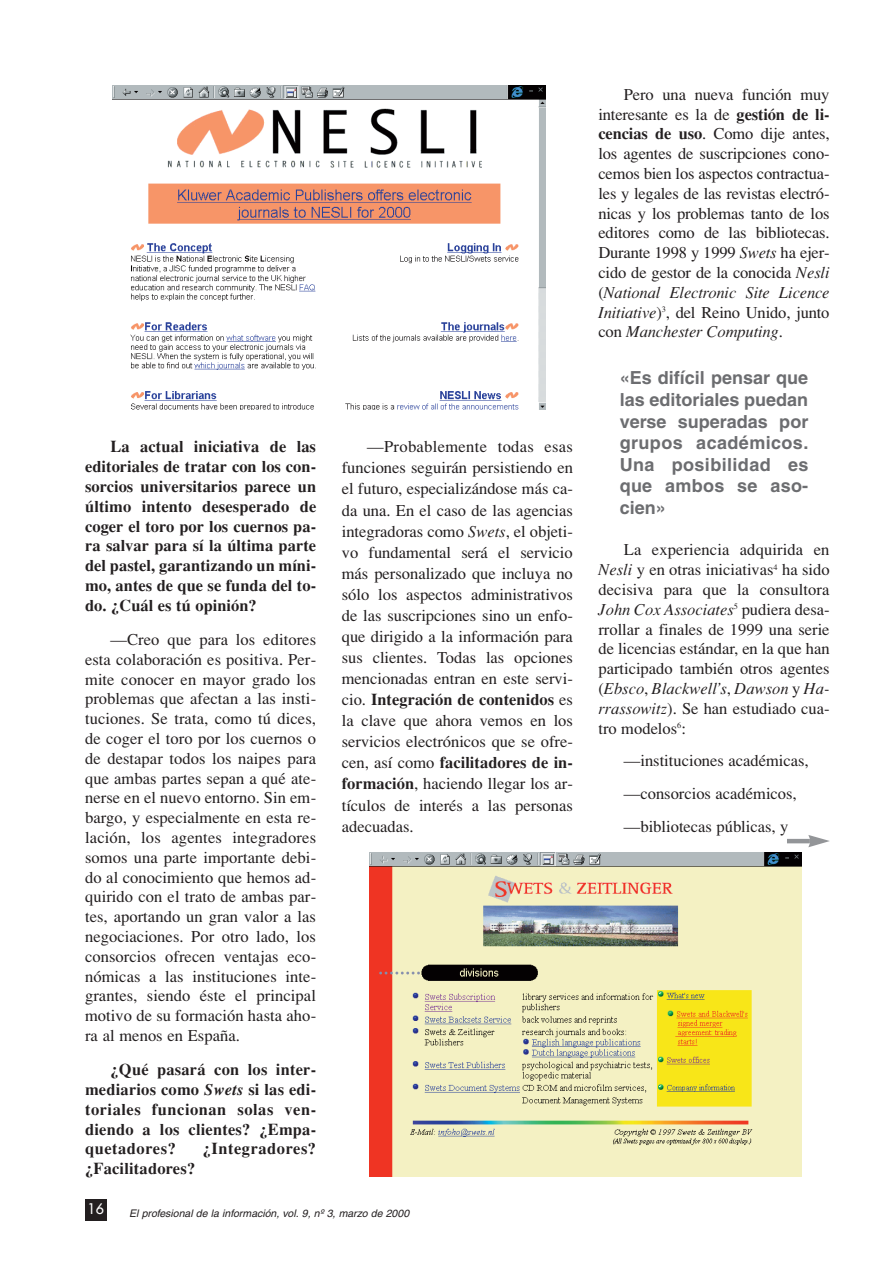
<style>
.page{position:relative;width:893px;height:1263px;background:#fff}
.page>*{position:absolute;margin:0;border:0;box-sizing:border-box;transform-origin:0 0}
.t1{font:700 18px/21.6px "Helvetica";letter-spacing:.02em;color:#6c6d70;text-align:justify}
.t2{font:16.5px/19.8px "Times";color:#231f20;text-align:justify}
.t3{font:700 16.5px/19.8px "Times";letter-spacing:.01em;color:#231f20;text-align:justify}
.t4{font:700 16.5px "Times";letter-spacing:.03em;color:#231f20}
.t5{font:14.25px "Futura";color:#fff}
.t6{font:italic 10.5px "Helvetica";color:#231f20}
.s1{font-style:italic}
.s2{font-weight:700}
</style>
<div class="page">
<div style="left:85px;top:1199px;width:21px;height:21px;background:#231f20"></div>
<img style="left:113px;top:85px;width:432px;height:324px">
<img style="left:369px;top:853px;width:432px;height:324px">
<hr style="left:787px;top:839px;width:22px;height:4px;background:#939598">
<svg style="left:808px;top:835px;width:21px;height:12px"></svg>
<p class="t3" style="left:85px;top:438px;width:233px;text-indent:26px">La actual iniciativa de las editoriales de tratar con los con&shy;sorcios universitarios parece un último intento desesperado de coger el toro por los cuernos pa&shy;ra salvar para sí la última parte del pastel, garantizando un míni&shy;mo, antes de que se funda del to&shy;do. ¿Cuál es tú opinión?</p>
<p class="t2" style="left:85px;top:631px;width:233px;text-indent:26px">—Creo que para los editores esta colaboración es positiva. Per&shy;mite conocer en mayor grado los problemas que afectan a las insti&shy;tuciones. Se trata, como tú dices, de coger el toro por los cuernos o de destapar todos los naipes para que ambas partes sepan a qué ate&shy;nerse en el nuevo entorno. Sin em&shy;bargo, y especialmente en esta re&shy;lación, los agentes integradores somos una parte importante debi&shy;do al conocimiento que hemos ad&shy;quirido con el trato de ambas par&shy;tes, aportando un gran valor a las negociaciones. Por otro lado, los consorcios ofrecen ventajas eco&shy;nómicas a las instituciones inte&shy;grantes, siendo éste el principal motivo de su formación hasta aho&shy;ra al menos en España.</p>
<p class="t3" style="left:85px;top:1061px;width:233px;text-indent:26px">¿Qué pasará con los inter&shy;mediarios como <span class="s1">Swets</span> si las edi&shy;toriales funcionan solas ven&shy;diendo a los clientes? ¿Empa&shy;quetadores?</p>
<p class="t4" style="left:203px;top:1143px;width:115px">¿Integradores?</p>
<p class="t3" style="left:85px;top:1160px;width:112px">¿Facilitadores?</p>
<p class="t2" style="left:342px;top:438px;width:233px;line-height:21px;text-indent:26px">—Probablemente todas esas funciones seguirán persistiendo en el futuro, especializándose más ca&shy;da una. En el caso de las agencias integradoras como <span class="s1">Swets</span>, el objeti&shy;vo fundamental será el servicio más personalizado que incluya no sólo los aspectos administrativos de las suscripciones sino un enfo&shy;que dirigido a la información para sus clientes. Todas las opciones mencionadas entran en este servi&shy;cio. <span class="s2">Integración de contenidos</span> es la clave que ahora vemos en los servicios electrónicos que se ofre&shy;cen, así como <span class="s2">facilitadores de in&shy;formación</span>, haciendo llegar los ar&shy;tículos de interés a las personas adecuadas.</p>
<p class="t5" style="left:87px;top:1202px;width:18px">16</p>
<p class="t6" style="left:129px;top:1209px;width:283px">El profesional de la información, vol. 9, nº 3, marzo de 2000</p>
<p class="t2" style="left:598px;top:86px;width:233px;text-indent:26px">Pero una nueva función muy interesante es la de <span class="s2">gestión de li&shy;cencias de uso</span>. Como dije antes, los agentes de suscripciones cono&shy;cemos bien los aspectos contractua&shy;les y legales de las revistas electró&shy;nicas y los problemas tanto de los editores como de las bibliotecas.<br>Durante 1998 y 1999 <span class="s1">Swets</span> ha ejer&shy;cido de gestor de la conocida <span class="s1">Nesli </span>(<span class="s1">National Electronic Site Licence Initiative</span>)<sup>3</sup>, del Reino Unido, junto con <span class="s1">Manchester Computing</span>.</p>
<p class="t1" style="left:619px;top:369px;width:190px">«Es difícil pensar que las editoriales puedan verse superadas por grupos académicos.<br>Una posibilidad es que ambos se aso&shy;cien»</p>
<p class="t2" style="left:598px;top:542px;width:233px;text-indent:26px">La experiencia adquirida en <span class="s1">Nesli</span> y en otras iniciativas<sup>4</sup> ha sido decisiva para que la consultora <span class="s1">John Cox Associates</span><sup>5</sup> pudiera desa&shy;rrollar a finales de 1999 una serie de licencias estándar, en la que han participado también otros agentes (<span class="s1">Ebsco</span>, <span class="s1">Blackwell’s</span>, <span class="s1">Dawson</span> y <span class="s1">Ha&shy;rrassowitz</span>). Se han estudiado cua&shy;tro modelos<sup>6</sup>:</p>
<p class="t2" style="left:624px;top:746px;width:186px;line-height:32.7px;text-align:left">—instituciones académicas, —consorcios académicos, —bibliotecas públicas, y</p>
</div>
